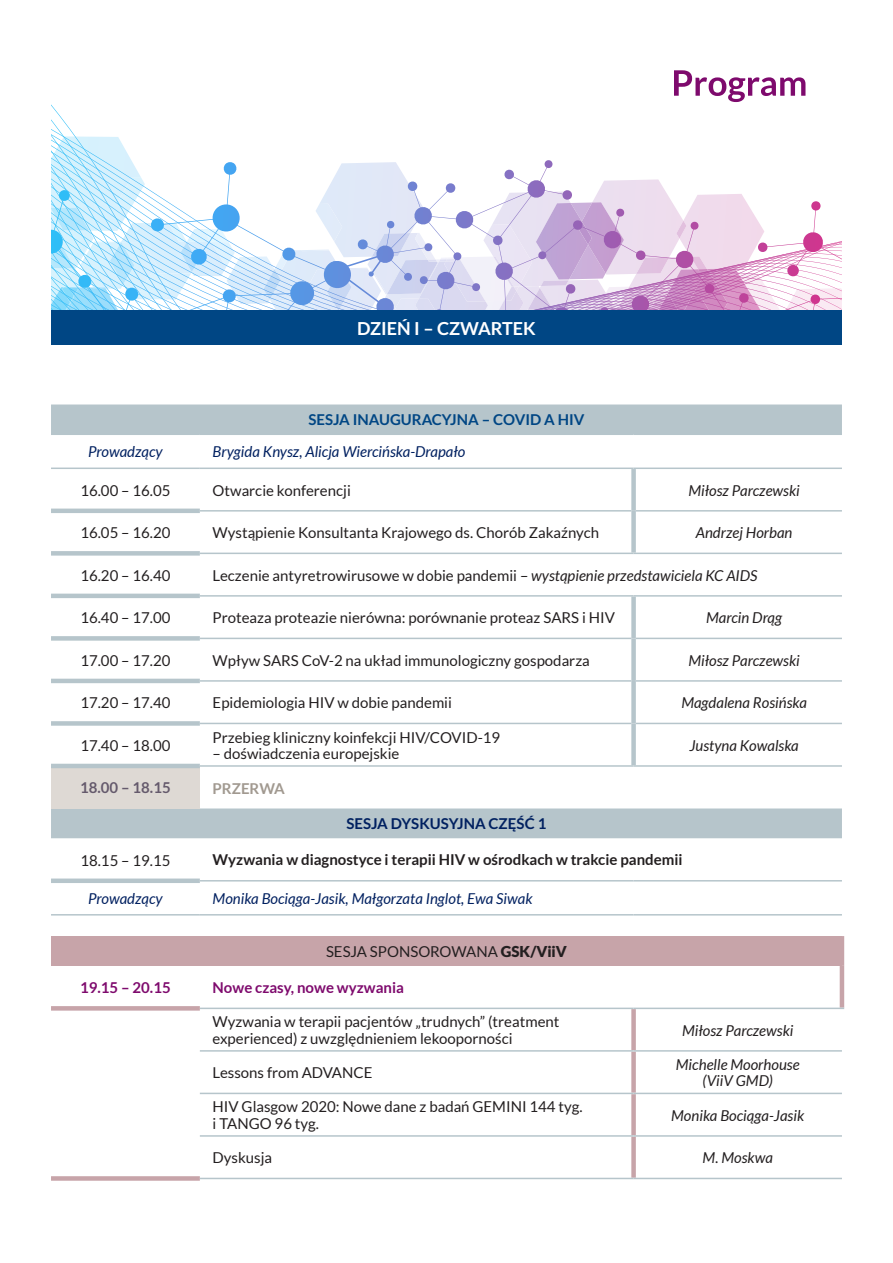
<style>
.page{position:relative;width:893px;height:1263px;background:#fff}
.page>*{position:absolute;margin:0;border:0;box-sizing:border-box;transform-origin:0 0}
.t1{font:700 18px "Lato";color:#fff}
.t2{font:15px/16.5px "Lato";color:#231f20}
.t3{font:italic 15px/16.5px "Lato";color:#231f20;text-align:center}
.t4{font:italic 15px "Lato";color:#002060}
.t5{font:700 15px "Lato";color:#231f20}
.t6{font:700 15px "Lato";color:#7e0a6d}
.t7{font:700 15px "Lato";color:#004684}
.t8{font:700 15px "Lato";color:#002060}
.t9{font:700 15px "Lato";color:#655a6c}
.t10{font:900 15px "Lato";color:#231f20}
.t11{font:700 15px "Lato";color:#a19990}
.s1{font-style:italic}
.s2{font-weight:400}
</style>
<div class="page">
<svg style="left:51px;top:136px;width:791px;height:175px"></svg>
<div style="left:51px;top:311px;width:791px;height:34px;background:#004684"></div>
<svg style="left:51px;top:404px;width:791px;height:434px"></svg>
<div style="left:51px;top:766px;width:149px;height:42px;background:#ded9d4"></div>
<div style="left:51px;top:936px;width:791px;height:30px;background:#c7a4a9"></div>
<hr style="left:51px;top:433px;width:149px;height:2px;background:#b6c5cb">
<hr style="left:200px;top:433px;width:434px;height:2px;background:#b6c5cb">
<hr style="left:634px;top:433px;width:208px;height:2px;background:#b6c5cb">
<hr style="left:51px;top:467px;width:149px;height:2px;background:#b6c5cb">
<hr style="left:200px;top:467px;width:434px;height:2px;background:#b6c5cb">
<hr style="left:634px;top:467px;width:208px;height:2px;background:#b6c5cb">
<hr style="left:200px;top:510px;width:431px;height:2px;background:#b6c5cb">
<hr style="left:636px;top:510px;width:206px;height:2px;background:#b6c5cb">
<hr style="left:200px;top:553px;width:434px;height:1px;background:#b6c5cb">
<hr style="left:634px;top:553px;width:208px;height:1px;background:#b6c5cb">
<hr style="left:200px;top:595px;width:434px;height:2px;background:#b6c5cb">
<hr style="left:634px;top:595px;width:208px;height:2px;background:#b6c5cb">
<hr style="left:200px;top:638px;width:431px;height:1px;background:#b6c5cb">
<hr style="left:636px;top:638px;width:206px;height:1px;background:#b6c5cb">
<hr style="left:200px;top:680px;width:431px;height:2px;background:#b6c5cb">
<hr style="left:636px;top:680px;width:206px;height:2px;background:#b6c5cb">
<hr style="left:200px;top:723px;width:431px;height:1px;background:#b6c5cb">
<hr style="left:636px;top:723px;width:206px;height:1px;background:#b6c5cb">
<hr style="left:200px;top:765px;width:434px;height:2px;background:#b6c5cb">
<hr style="left:634px;top:765px;width:208px;height:2px;background:#b6c5cb">
<hr style="left:200px;top:880px;width:434px;height:1px;background:#b6c5cb">
<hr style="left:634px;top:880px;width:208px;height:1px;background:#b6c5cb">
<hr style="left:51px;top:914px;width:149px;height:1px;background:#b6c5cb">
<hr style="left:200px;top:914px;width:434px;height:1px;background:#b6c5cb">
<hr style="left:634px;top:914px;width:208px;height:1px;background:#b6c5cb">
<hr style="left:51px;top:509px;width:149px;height:4px;background:#b6c5cb">
<div style="left:51px;top:721px;width:149px;height:5px;background:#b6c5cb"></div>
<div style="left:51px;top:551px;width:149px;height:5px;background:#b6c5cb"></div>
<hr style="left:51px;top:594px;width:149px;height:4px;background:#b6c5cb">
<div style="left:51px;top:636px;width:149px;height:5px;background:#b6c5cb"></div>
<hr style="left:51px;top:679px;width:149px;height:4px;background:#b6c5cb">
<div style="left:51px;top:878px;width:149px;height:5px;background:#b6c5cb"></div>
<div style="left:631px;top:469px;width:5px;height:42px;background:#b6c5cb"></div>
<div style="left:631px;top:511px;width:5px;height:42px;background:#b6c5cb"></div>
<div style="left:631px;top:597px;width:5px;height:41px;background:#b6c5cb"></div>
<div style="left:631px;top:638px;width:5px;height:43px;background:#b6c5cb"></div>
<div style="left:631px;top:681px;width:5px;height:42px;background:#b6c5cb"></div>
<div style="left:631px;top:723px;width:5px;height:42px;background:#b6c5cb"></div>
<hr style="left:51px;top:764px;width:149px;height:4px;background:#b6c5cb">
<hr style="left:840px;top:966px;width:4px;height:41px;background:#c7a4a9">
<hr style="left:840px;top:936px;width:4px;height:30px;background:#c7a4a9">
<div style="left:51px;top:1176px;width:149px;height:5px;background:#c7a4a9"></div>
<div style="left:631px;top:1009px;width:5px;height:41px;background:#c7a4a9"></div>
<div style="left:631px;top:1052px;width:5px;height:41px;background:#c7a4a9"></div>
<div style="left:631px;top:1094px;width:5px;height:41px;background:#c7a4a9"></div>
<div style="left:631px;top:1137px;width:5px;height:41px;background:#c7a4a9"></div>
<hr style="left:200px;top:1007px;width:434px;height:2px;background:#b6c5cb">
<hr style="left:634px;top:1007px;width:210px;height:2px;background:#b6c5cb">
<hr style="left:200px;top:1050px;width:434px;height:2px;background:#b6c5cb">
<hr style="left:634px;top:1050px;width:208px;height:2px;background:#b6c5cb">
<hr style="left:200px;top:1093px;width:434px;height:1px;background:#b6c5cb">
<hr style="left:634px;top:1093px;width:208px;height:1px;background:#b6c5cb">
<hr style="left:200px;top:1135px;width:434px;height:2px;background:#b6c5cb">
<hr style="left:634px;top:1135px;width:208px;height:2px;background:#b6c5cb">
<hr style="left:200px;top:1178px;width:434px;height:1px;background:#b6c5cb">
<hr style="left:634px;top:1178px;width:208px;height:1px;background:#b6c5cb">
<hr style="left:51px;top:1006px;width:149px;height:4px;background:#c7a4a9">
<svg style="left:674px;top:70px;width:131px;height:32px"></svg>
<p class="t1" style="left:357px;top:318px;width:180px">Dzień I – czwartek</p>
<p class="t7" style="left:308px;top:411px;width:278px">Sesja I nauguracyjna – COVI D a HIV</p>
<p class="t4" style="left:88px;top:443px;width:76px">Prowadzący</p>
<p class="t4" style="left:213px;top:443px;width:254px">Brygida Knysz, Alicja Wiercińska-Drapało</p>
<p class="t2" style="left:80px;top:482px;width:92px">16.00 – 16.05</p>
<p class="t2" style="left:213px;top:482px;width:140px">Otwarcie konferencji</p>
<p class="t3" style="left:688px;top:482px;width:113px">Miłosz Parczewski</p>
<p class="t2" style="left:80px;top:524px;width:92px">16.05 – 16.20</p>
<p class="t2" style="left:213px;top:524px;width:388px">Wystąpienie Konsultanta Krajowego ds. Chorób Zakaźnych</p>
<p class="t3" style="left:696px;top:525px;width:98px">Andrzej Horban</p>
<p class="t2" style="left:80px;top:567px;width:92px">16.20 – 16.40</p>
<p class="t2" style="left:213px;top:567px;width:546px">Leczenie antyretrowirusowe w dobie pandemii – <span class="s1">wystąpienie przedstawiciela KC AIDS</span></p>
<p class="t2" style="left:80px;top:609px;width:92px">16.40 – 17.00</p>
<p class="t2" style="left:213px;top:609px;width:404px">Proteaza proteazie nierówna: porównanie proteaz SARS i HIV</p>
<p class="t3" style="left:706px;top:610px;width:78px">Marcin Drąg</p>
<p class="t2" style="left:80px;top:652px;width:92px">17.00 – 17.20</p>
<p class="t2" style="left:213px;top:652px;width:379px">Wpływ SARS CoV-2 na układ immunologiczny gospodarza</p>
<p class="t3" style="left:688px;top:652px;width:113px">Miłosz Parczewski</p>
<p class="t2" style="left:80px;top:694px;width:92px">17.20 – 17.40</p>
<p class="t2" style="left:213px;top:694px;width:241px">Epidemiologia HIV w dobie pandemii</p>
<p class="t3" style="left:681px;top:695px;width:127px">Magdalena Rosińska</p>
<p class="t2" style="left:80px;top:737px;width:92px">17.40 – 18.00</p>
<p class="t2" style="left:213px;top:729px;width:289px">Przebieg kliniczny koinfekcji HIV/COVID-19</p>
<p class="t2" style="left:213px;top:745px;width:188px">– doświadczenia europejskie</p>
<p class="t3" style="left:689px;top:737px;width:111px">Justyna Kowalska</p>
<p class="t9" style="left:80px;top:779px;width:92px">18.00 – 18.15</p>
<p class="t11" style="left:213px;top:779px;width:74px">Przerwa</p>
<p class="t8" style="left:346px;top:815px;width:201px">Sesja dyskusyjna część 1</p>
<p class="t2" style="left:80px;top:852px;width:92px">18.15 – 19.15</p>
<p class="t5" style="left:213px;top:851px;width:471px">Wyzwania w diagnostyce i terapii HIV w ośrodkach w trakcie pandemii</p>
<p class="t4" style="left:88px;top:890px;width:76px">Prowadzący</p>
<p class="t4" style="left:213px;top:890px;width:322px">Monika Bociąga-Jasik, Małgorzata Inglot, Ewa Siwak</p>
<p class="t2" style="left:326px;top:943px;width:55px">Sesja spo</p>
<p class="t2" style="left:399px;top:943px;width:24px">nsorowa</p>
<p class="t10" style="left:476px;top:943px;width:92px"><span class="s2">na</span> GSK/ViiV</p>
<p class="t6" style="left:80px;top:979px;width:92px">19.15 – 20.15</p>
<p class="t6" style="left:213px;top:979px;width:193px">Nowe czasy, nowe wyzwania</p>
<p class="t2" style="left:213px;top:1014px;width:348px">Wyzwania w terapii pacjentów „trudnych” (treatment experienced) z uwzględnieniem lekooporności</p>
<p class="t3" style="left:682px;top:1022px;width:113px">Miłosz Parczewski</p>
<p class="t2" style="left:213px;top:1064px;width:161px">Lessons from ADVAN CE</p>
<p class="t3" style="left:676px;top:1057px;width:125px">Michelle Moorhouse (ViiV GMD)</p>
<p class="t2" style="left:213px;top:1099px;width:372px">HIV Glasgow 2020: Nowe dane z badań GEMIN I 144 tyg. i TAN GO 96 tyg.</p>
<p class="t3" style="left:671px;top:1107px;width:134px">Monika Bociąga-Jasik</p>
<p class="t2" style="left:213px;top:1149px;width:61px">Dyskusja</p>
<p class="t3" style="left:703px;top:1150px;width:72px">M. Moskwa</p>
</div>
